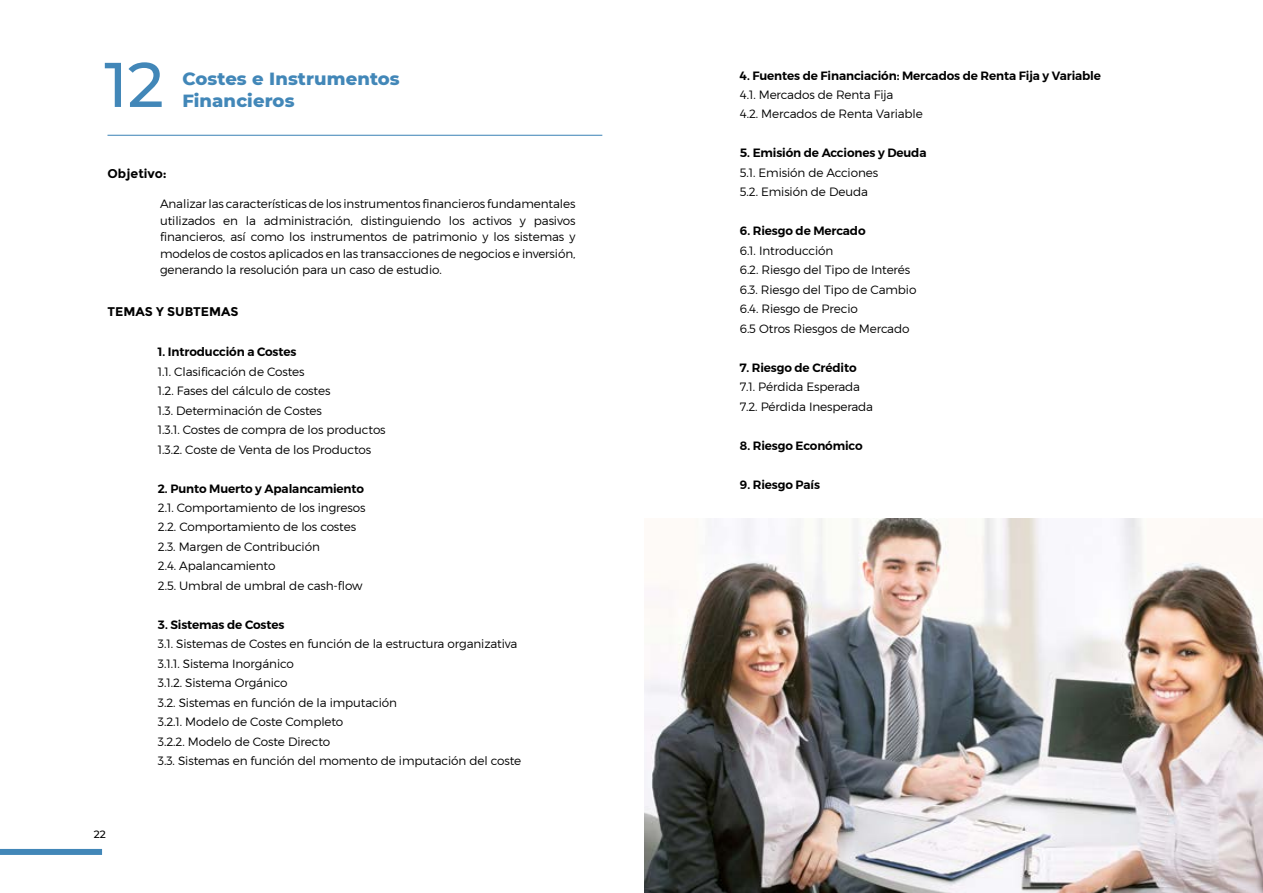
<style>
.page{position:relative;width:1263px;height:893px;background:#fff}
.page>*{position:absolute;margin:0;border:0;box-sizing:border-box;transform-origin:0 0}
.t1{font:500 63px "Montserrat";color:#4287b8}
.t2{font:800 18px/21.6px "Montserrat";letter-spacing:.005em;color:#4287b8}
.t3{font:700 12.6px "Montserrat";color:#000}
.t4{font:300 12px/19.5px "Montserrat";letter-spacing:-.01em;color:#000}
.t5{font:600 12px "Montserrat";letter-spacing:-.01em;color:#000}
.t6{font:500 10.5px "Montserrat";color:#000}
</style>
<div class="page">
<div style="left:0;top:849px;width:102px;height:6px;background:#4287b8"></div>
<hr style="left:107px;top:135px;width:495px;height:1px;background:#4287b8">
<img style="left:644px;top:519px;width:619px;height:374px">
<h1 class="t1" style="left:104px;top:41px;width:61px">12</h1>
<h2 class="t2" style="left:182px;top:67px;width:219px">Costes e Instrumentos<br>Financieros</h2>
<p class="t3" style="left:107px;top:166px;width:61px">Objetivo:</p>
<p class="t4" style="left:160px;top:196px;width:417px;line-height:16.5px;text-align:justify">Analizar las características de los instrumentos financieros fundamentales utilizados en la administración, distinguiendo los activos y pasivos financieros, así como los instrumentos de patrimonio y los sistemas y modelos de costos aplicados en las transacciones de negocios e inversión, generando la resolución para un caso de estudio.</p>
<p class="t3" style="left:107px;top:304px;width:132px">TEMAS Y SUBTEMAS</p>
<p class="t6" style="left:94px;top:827px;width:14px">22</p>
<p class="t5" style="left:158px;top:342px;width:140px">1. Introducción a Costes</p>
<p class="t4" style="left:158px;top:361px;width:229px">1.1. Clasificación de Costes<br>1.2. Fases del cálculo de costes<br>1.3. Determinación de Costes<br>1.3.1. Costes de compra de los productos 1.3.2. Coste de Venta de los Productos</p>
<p class="t5" style="left:158px;top:479px;width:208px">2. Punto Muerto y Apalancamiento</p>
<p class="t4" style="left:158px;top:498px;width:209px">2.1. Comportamiento de los ingresos<br>2.2. Comportamiento de los costes<br>2.3. Margen de Contribución<br>2.4. Apalancamiento<br>2.5. Umbral de umbral de cash-flow</p>
<p class="t5" style="left:158px;top:615px;width:128px">3. Sistemas de Costes</p>
<p class="t4" style="left:158px;top:634px;width:365px">3.1. Sistemas de Costes en función de la estructura organizativa 3.1.1. Sistema Inorgánico<br>3.1.2. Sistema Orgánico<br>3.2. Sistemas en función de la imputación<br>3.2.1. Modelo de Coste Completo<br>3.2.2. Modelo de Coste Directo<br>3.3. Sistemas en función del momento de imputación del coste</p>
<p class="t5" style="left:740px;top:66px;width:363px">4. Fuentes de Financiación: Mercados de Renta Fija y Variable</p>
<p class="t4" style="left:740px;top:85px;width:184px">4.1. Mercados de Renta Fija<br>4.2. Mercados de Renta Variable</p>
<p class="t5" style="left:740px;top:144px;width:188px">5. Emisión de Acciones y Deuda</p>
<p class="t4" style="left:740px;top:163px;width:140px">5.1. Emisión de Acciones<br>5.2. Emisión de Deuda</p>
<p class="t5" style="left:740px;top:222px;width:127px">6. Riesgo de Mercado</p>
<p class="t4" style="left:740px;top:241px;width:178px">6.1. Introducción<br>6.2. Riesgo del Tipo de Interés<br>6.3. Riesgo del Tipo de Cambio<br>6.4. Riesgo de Precio<br>6.5 Otros Riesgos de Mercado</p>
<p class="t5" style="left:740px;top:358px;width:118px">7. Riesgo de Crédito</p>
<p class="t4" style="left:740px;top:377px;width:135px">7.1. Pérdida Esperada<br>7.2. Pérdida Inesperada</p>
<p class="t5" style="left:740px;top:436px;width:124px">8. Riesgo Económico</p>
<p class="t5" style="left:740px;top:475px;width:82px">9. Riesgo País</p>
</div>
